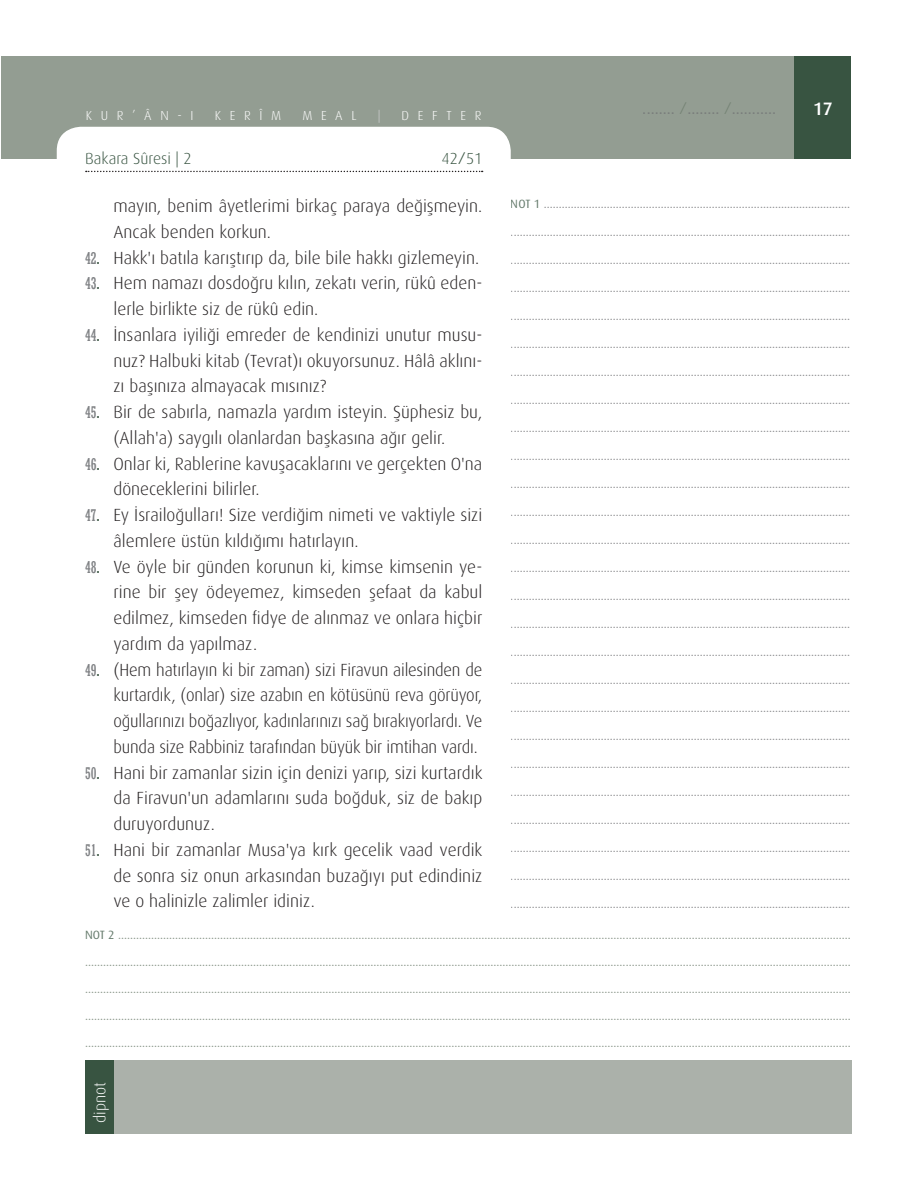
<style>
.page{position:relative;width:908px;height:1191px;background:#fff}
.page>*{position:absolute;margin:0;border:0;box-sizing:border-box;transform-origin:0 0}
.t1{font:500 18px "Dax Pro";color:#fff}
.t2{font:300 17.6px/25.8px "Dax Pro";color:#231f20;text-align:justify}
.t3{font:16px "Dax Pro";color:#6c6d70}
.t4{font:300 16px "Dax Pro";color:#385441}
.t5{font:300 16px "Dax Pro";color:#fff}
.t6{font:300 13px "Dax Pro";letter-spacing:.67em;color:#fff}
.t7{font:300 13px "Dax Pro";color:#d1d2d4}
.t8{font:12px "Dax Pro";color:#6c6d70}
.t9{font:12px "Dax Pro";color:#687868}
.s1{font-family:"Rockwell";font-weight:400;font-stretch:condensed}
.s2{font-family:"Rockwell";font-stretch:condensed;color:#687868}
.s3{font-family:"Rockwell";font-weight:400;font-stretch:condensed;font-size:16px;color:#808285}
.s4{font-family:"Rockwell";font-weight:400;font-stretch:condensed;font-size:16px;color:#385441}
.s5{color:#385441}
</style>
<div class="page">
<div style="left:1px;top:57px;width:793px;height:102px;background:#939d92"></div>
<div style="left:85px;top:1060px;width:765px;height:74px;background:#abb1aa"></div>
<div style="left:794px;top:57px;width:56px;height:102px;background:#385441"></div>
<div style="left:57px;top:127px;width:453px;height:66px;background:#fff;border-radius:24px"></div>
<svg style="left:86px;top:171px;width:396px;height:1px"></svg>
<div style="left:85px;top:1060px;width:28px;height:74px;background:#385441"></div>
<p class="t6" style="left:86px;top:107px;width:109px">KUR’ÂN-I</p>
<p class="t6" style="left:214px;top:107px;width:68px">KERÎM</p>
<p class="t6" style="left:302px;top:107px;width:56px">MEAL</p>
<p class="t7" style="left:377px;top:107px;width:4px">|</p>
<p class="t6" style="left:401px;top:107px;width:81px">DEFTER</p>
<h3 class="t4" style="left:85px;top:148px;width:108px">Bakara Sûresi | 2</h3>
<h3 class="t4" style="left:441px;top:148px;width:42px">42<span class="s1">/</span>51</h3>
<h3 class="t3" style="left:642px;top:98px;width:135px">........ <span class="s2">/</span>........ <span class="s2">/</span>...........</h3>
<h1 class="t1" style="left:812px;top:97px;width:21px">17</h1>
<h2 class="t2" style="left:113px;top:193px;width:370px">mayın, benim âyetlerimi birkaç paraya değişmeyin.<br>Ancak benden korkun.</h2>
<h2 class="t2" style="left:85px;top:244px;width:395px"><span class="s3">42</span><span class="s4">.</span> Hakk'ı batıla karıştırıp da, bile bile hakkı gizlemeyin.</h2>
<h2 class="t2" style="left:113px;top:270px;width:370px;text-indent:-28px"><span class="s3">43</span><span class="s4">.</span> Hem namazı dosdoğru kılın, zekatı verin, rükû eden&shy;lerle birlikte siz de rükû edin.</h2>
<h2 class="t2" style="left:113px;top:321px;width:370px;text-indent:-28px"><span class="s3">44</span><span class="s4">.</span> İnsanlara iyiliği emreder de kendinizi unutur musu&shy;nuz? Halbuki kitab (Tevrat)ı okuyorsunuz. Hâlâ aklını&shy;zı başınıza almayacak mısınız?</h2>
<h2 class="t2" style="left:85px;top:399px;width:398px;text-align:center"><span class="s3">45</span><span class="s4">.</span> Bir de sabırla, namazla yardım isteyin. Şüphesiz bu, (Allah'a) saygılı olanlardan başkasına ağır gelir.</h2>
<h2 class="t2" style="left:113px;top:450px;width:370px;text-indent:-28px"><span class="s3">46</span><span class="s4">.</span> Onlar ki, Rablerine kavuşacaklarını ve gerçekten O'na döneceklerini bilirler.</h2>
<h2 class="t2" style="left:113px;top:501px;width:370px;text-indent:-28px"><span class="s3">47</span><span class="s4">.</span> Ey İsrailoğulları! Size verdiğim nimeti ve vaktiyle sizi âlemlere üstün kıldığımı hatırlayın.</h2>
<h2 class="t2" style="left:113px;top:553px;width:370px;text-indent:-28px"><span class="s3">48</span><span class="s4">.</span> Ve öyle bir günden korunun ki, kimse kimsenin ye&shy;rine bir şey ödeyemez, kimseden şefaat da kabul edilmez, kimseden fidye de alınmaz ve onlara hiçbir yardım da yapılmaz.</h2>
<p class="t2" style="left:113px;top:656px;width:370px;text-indent:-28px"><span class="s3">49</span><span class="s4">.</span> (Hem hatırlayın ki bir zaman) sizi Firavun ailesinden de kurtardık, (onlar) size azabın en kötüsünü reva görüyor, oğullarınızı boğazlıyor, kadınlarınızı sağ bırakıyorlardı. Ve bunda size Rabbiniz tarafından büyük bir imtihan vardı.</p>
<h2 class="t2" style="left:113px;top:759px;width:370px;text-indent:-28px"><span class="s3">50</span><span class="s4">.</span> Hani bir zamanlar sizin için denizi yarıp, sizi kurtardık da Firavun'un adamlarını suda boğduk, siz de bakıp duruyordunuz.</h2>
<h2 class="t2" style="left:113px;top:836px;width:370px;text-indent:-28px"><span class="s3">51</span><span class="s4">.</span> Hani bir zamanlar Musa'ya kırk gecelik vaad verdik de sonra siz onun arkasından buzağıyı put edindiniz ve o halinizle zalimler idiniz.</h2>
<p class="t8" style="left:510px;top:196px;width:341px"><span class="s5">NOT 1</span> ......................................................................................................</p>
<p class="t8" style="left:510px;top:224px;width:340px">.................................................................................................................</p>
<p class="t8" style="left:510px;top:252px;width:340px">.................................................................................................................</p>
<p class="t8" style="left:510px;top:280px;width:340px">.................................................................................................................</p>
<p class="t8" style="left:510px;top:308px;width:340px">.................................................................................................................</p>
<p class="t8" style="left:510px;top:336px;width:340px">.................................................................................................................</p>
<p class="t8" style="left:510px;top:364px;width:340px">.................................................................................................................</p>
<p class="t8" style="left:510px;top:392px;width:340px">.................................................................................................................</p>
<p class="t8" style="left:510px;top:420px;width:340px">.................................................................................................................</p>
<p class="t8" style="left:510px;top:448px;width:340px">.................................................................................................................</p>
<p class="t8" style="left:510px;top:476px;width:340px">.................................................................................................................</p>
<p class="t8" style="left:510px;top:504px;width:340px">.................................................................................................................</p>
<p class="t8" style="left:510px;top:532px;width:340px">.................................................................................................................</p>
<p class="t8" style="left:510px;top:560px;width:340px">.................................................................................................................</p>
<p class="t8" style="left:510px;top:588px;width:340px">.................................................................................................................</p>
<p class="t8" style="left:510px;top:616px;width:340px">.................................................................................................................</p>
<p class="t8" style="left:510px;top:644px;width:340px">.................................................................................................................</p>
<p class="t8" style="left:510px;top:672px;width:340px">.................................................................................................................</p>
<p class="t8" style="left:510px;top:700px;width:340px">.................................................................................................................</p>
<p class="t8" style="left:510px;top:728px;width:340px">.................................................................................................................</p>
<p class="t8" style="left:510px;top:756px;width:340px">.................................................................................................................</p>
<p class="t8" style="left:510px;top:784px;width:340px">.................................................................................................................</p>
<p class="t8" style="left:510px;top:812px;width:340px">.................................................................................................................</p>
<p class="t8" style="left:510px;top:840px;width:340px">.................................................................................................................</p>
<p class="t8" style="left:510px;top:868px;width:340px">.................................................................................................................</p>
<p class="t8" style="left:510px;top:896px;width:340px">.................................................................................................................</p>
<p class="t9" style="left:85px;top:927px;width:767px"><span class="s5">NOT 2</span> ....................................................................................................................................................................................................................................................</p>
<p class="t9" style="left:85px;top:954px;width:767px">...............................................................................................................................................................................................................................................................</p>
<p class="t9" style="left:85px;top:981px;width:767px">...............................................................................................................................................................................................................................................................</p>
<p class="t9" style="left:85px;top:1008px;width:767px">...............................................................................................................................................................................................................................................................</p>
<p class="t9" style="left:85px;top:1035px;width:767px">...............................................................................................................................................................................................................................................................</p>
<h3 class="t5" style="left:90px;top:1123px;width:42px;rotate:-90deg">dipnot</h3>
</div>
